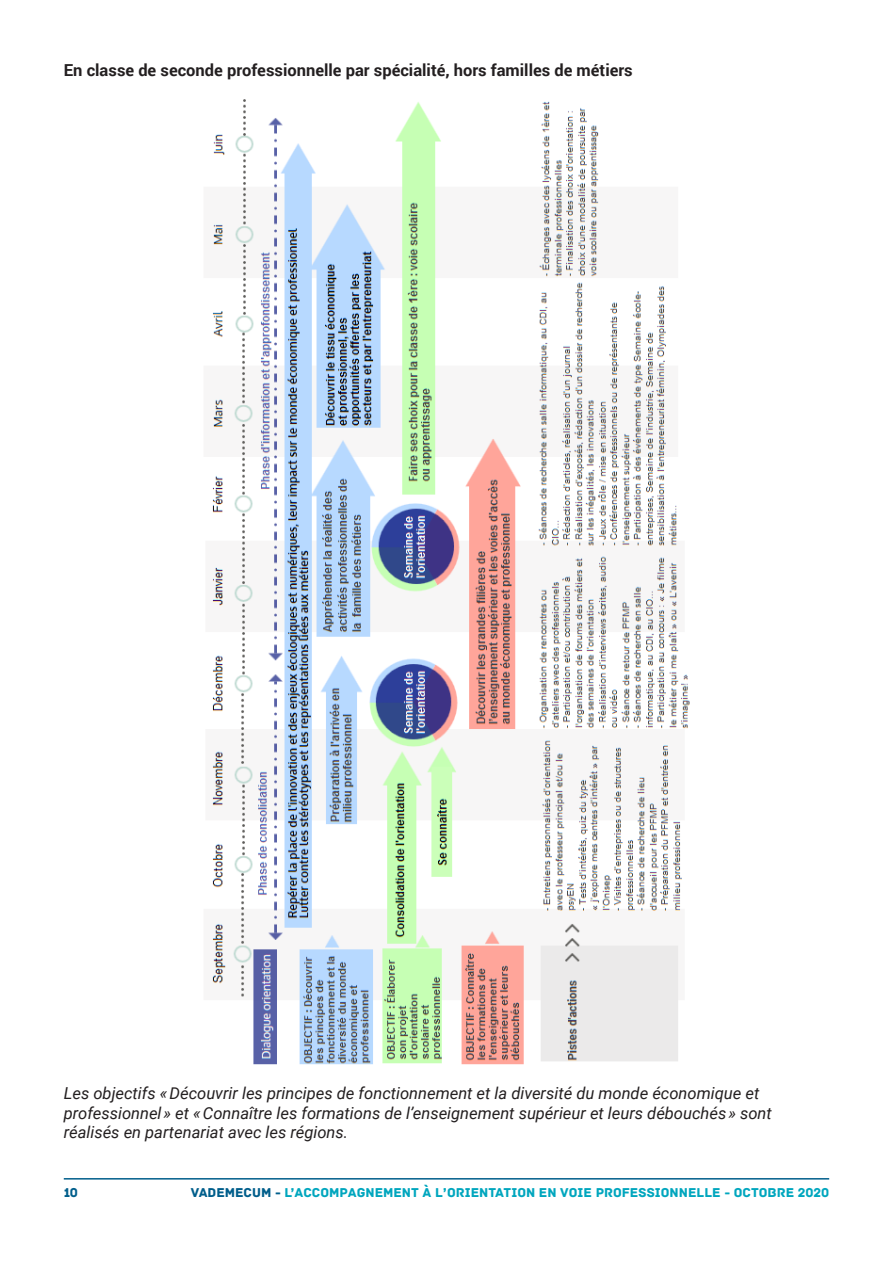
<style>
.page{position:relative;width:893px;height:1263px;background:#fff}
.page>*{position:absolute;margin:0;border:0;box-sizing:border-box;transform-origin:0 0}
.t1{font:italic 16.5px/19.8px "Roboto";color:#231f20}
.t2{font:700 16.5px "Roboto";color:#231f20}
.t3{font:13.5px "Archive";color:#00a6be}
.t4{font:13.5px "Archive";color:#005e8b}
.s1{color:#005e8b}
</style>
<div class="page">
<hr style="left:64px;top:1178px;width:765px;height:1px;background:#005e8b">
<img style="left:212px;top:99px;width:478px;height:966px">
<p class="t2" style="left:64px;top:59px;width:570px">En classe de seconde professionnelle par spécialité, hors familles de métiers</p>
<p class="t1" style="left:64px;top:1082px;width:709px">Les objectifs « Découvrir les principes de fonctionnement et la diversité du monde économique et professionnel » et « Connaître les formations de l’enseignement supérieur et leurs débouchés » sont réalisés en partenariat avec les régions.</p>
<p class="t4" style="left:64px;top:1184px;width:16px">10</p>
<p class="t3" style="left:191px;top:1184px;width:640px"><span class="s1">VADEMECUM -</span> L’ACCOMPAGNEMENT À L’ORIENTATION EN VOIE PROFESSIONNELLE - OCTOBRE 2020</p>
</div>
